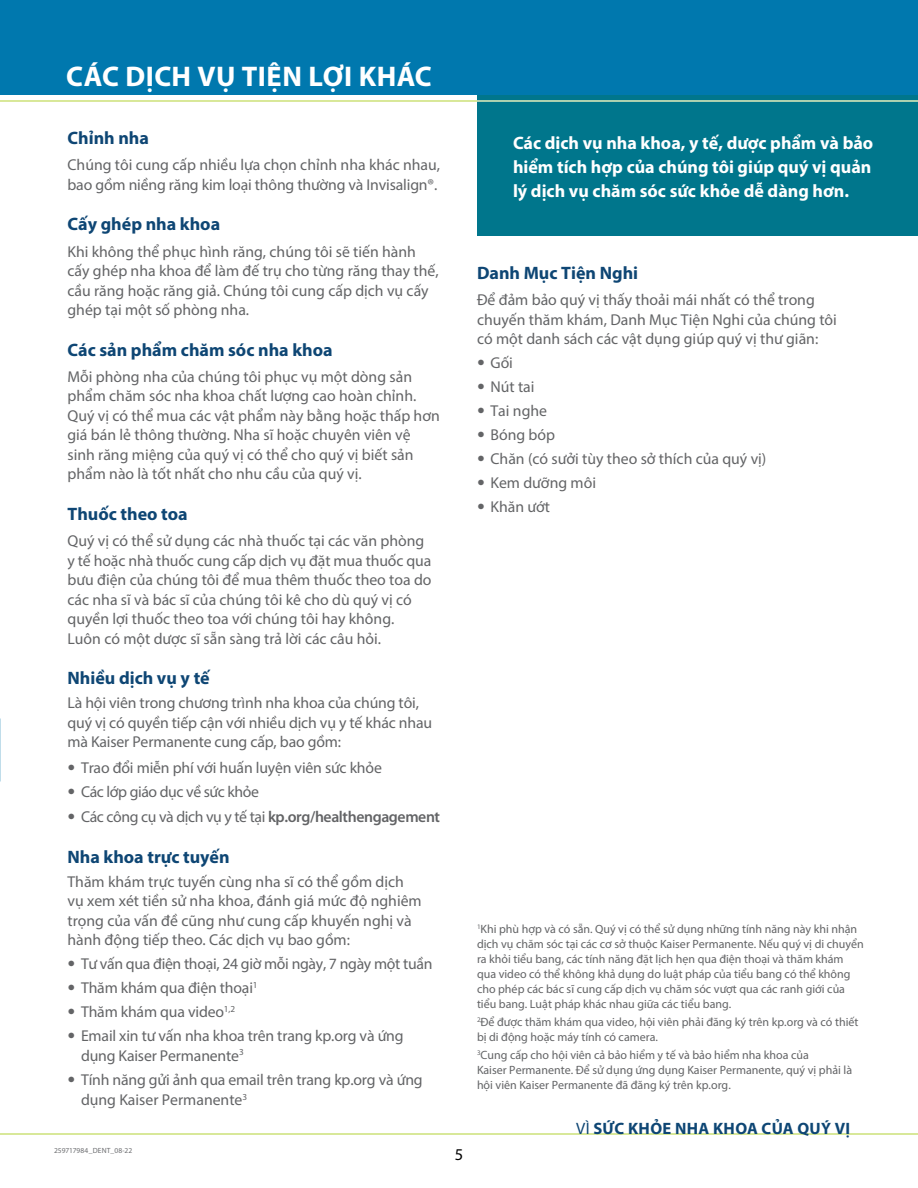
<style>
.page{position:relative;width:918px;height:1188px;background:#fff}
.page>*{position:absolute;margin:0;border:0;box-sizing:border-box;transform-origin:0 0}
.t1{font:700 28.5px "Myriad Pro";letter-spacing:.015em;color:#fff}
.t2{font:700 18px "Myriad Pro";color:#0e4674}
.t3{font:700 18px/24px "Myriad Pro";color:#fff;text-align:justify}
.t4{font:700 16.5px "Myriad Pro";letter-spacing:.02em;color:#0e4674}
.t5{font:16.5px "Myriad Pro";color:#000}
.t6{font:15.75px/19.5px "Myriad Pro";color:#636466}
.t7{font:15.75px "Myriad Pro";letter-spacing:-.025em;color:#636466}
.t8{font:15.75px "Myriad Pro";letter-spacing:-.02em;color:#636466}
.t9{font:12px/15px "Myriad Pro";color:#636466}
.t10{font:7.5px "Myriad Pro";letter-spacing:.015em;color:#6d6e71}
.s1{font-family:"Avenir Next LT Pro"}
.s2{font-weight:600}
.s3{font-weight:400}
</style>
<div class="page">
<hr style="left:0;top:1134px;width:918px;height:1px;background:#b3d235">
<div style="left:477px;top:95px;width:441px;height:141px;background:#00768c"></div>
<div style="left:0;top:0;width:918px;height:95px;background:#0078ae"></div>
<hr style="left:0;top:101px;width:918px;height:1px;background:#b3d235">
<hr style="left:477px;top:101px;width:441px;height:1px;background:#fff">
<h1 class="t1" style="left:66px;top:57px;width:367px">CÁC DỊCH VỤ TIỆN LỢI KHÁC</h1>
<p class="t2" style="left:68px;top:126px;width:83px">Chỉnh nha</p>
<p class="t6" style="left:68px;top:155px;width:374px">Chúng tôi cung cấp nhiều lựa chọn chỉnh nha khác nhau, bao gồm niềng răng kim loại thông thường và Invisalign®.</p>
<p class="t2" style="left:68px;top:213px;width:154px">Cấy ghép nha khoa</p>
<p class="t6" style="left:68px;top:241px;width:373px">Khi không thể phục hình răng, chúng tôi sẽ tiến hành cấy ghép nha khoa để làm đế trụ cho từng răng thay thế, cầu răng hoặc răng giả. Chúng tôi cung cấp dịch vụ cấy ghép tại một số phòng nha.</p>
<p class="t2" style="left:68px;top:338px;width:267px">Các sản phẩm chăm sóc nha khoa</p>
<p class="t6" style="left:68px;top:367px;width:374px">Mỗi phòng nha của chúng tôi phục vụ một dòng sản phẩm chăm sóc nha khoa chất lượng cao hoàn chỉnh.<br>Quý vị có thể mua các vật phẩm này bằng hoặc thấp hơn giá bán lẻ thông thường. Nha sĩ hoặc chuyên viên vệ sinh răng miệng của quý vị có thể cho quý vị biết sản phẩm nào là tốt nhất cho nhu cầu của quý vị.</p>
<p class="t2" style="left:68px;top:502px;width:122px">Thuốc theo toa</p>
<p class="t6" style="left:68px;top:531px;width:366px">Quý vị có thể sử dụng các nhà thuốc tại các văn phòng y tế hoặc nhà thuốc cung cấp dịch vụ đặt mua thuốc qua bưu điện của chúng tôi để mua thêm thuốc theo toa do các nha sĩ và bác sĩ của chúng tôi kê cho dù quý vị có quyền lợi thuốc theo toa với chúng tôi hay không.<br>Luôn có một dược sĩ sẵn sàng trả lời các câu hỏi.</p>
<p class="t2" style="left:68px;top:666px;width:144px">Nhiều dịch vụ y tế</p>
<p class="t6" style="left:68px;top:693px;width:366px">Là hội viên trong chương trình nha khoa của chúng tôi, quý vị có quyền tiếp cận với nhiều dịch vụ y tế khác nhau mà Kaiser Permanente cung cấp, bao gồm:</p>
<p class="t6" style="left:68px;top:758px;width:316px"><span class="s1">•</span> Trao đổi miễn phí với huấn luyện viên sức khỏe</p>
<p class="t7" style="left:68px;top:782px;width:193px"><span class="s1">•</span> Các lớp giáo dục về sức khỏe</p>
<p class="t7" style="left:68px;top:807px;width:374px"><span class="s1">•</span> Các công cụ và dịch vụ y tế tại <span class="s2">kp.org/healthengagement</span></p>
<p class="t2" style="left:68px;top:845px;width:164px">Nha khoa trực tuyến</p>
<p class="t6" style="left:68px;top:871px;width:356px">Thăm khám trực tuyến cùng nha sĩ có thể gồm dịch vụ xem xét tiền sử nha khoa, đánh giá mức độ nghiêm trọng của vấn đề cũng như cung cấp khuyến nghị và hành động tiếp theo. Các dịch vụ bao gồm:</p>
<p class="t8" style="left:68px;top:954px;width:366px"><span class="s1">•</span> Tư vấn qua điện thoại, 24 giờ mỗi ngày, 7 ngày một tuần</p>
<p class="t6" style="left:68px;top:978px;width:192px"><span class="s1">•</span> Thăm khám qua điện thoại<sup>1</sup></p>
<p class="t6" style="left:68px;top:1002px;width:169px"><span class="s1">•</span> Thăm khám qua video<sup>1,2</sup></p>
<p class="t6" style="left:81px;top:1026px;width:324px;text-indent:-14px"><span class="s1">•</span> Email xin tư vấn nha khoa trên trang kp.org và ứng dụng Kaiser Permanente<sup>3</sup></p>
<p class="t6" style="left:81px;top:1069px;width:343px;line-height:20.2px;text-indent:-14px"><span class="s1">•</span> Tính năng gửi ảnh qua email trên trang kp.org và ứng dụng Kaiser Permanente<sup>3</sup></p>
<p class="t10" style="left:54px;top:1146px;width:80px">259717984_DENT_08-22</p>
<p class="t5" style="left:455px;top:1144px;width:10px">5</p>
<p class="t3" style="left:513px;top:130px;width:362px">Các dịch vụ nha khoa, y tế, dược phẩm và bảo hiểm tích hợp của chúng tôi giúp quý vị quản lý dịch vụ chăm sóc sức khỏe dễ dàng hơn.</p>
<p class="t2" style="left:477px;top:261px;width:163px">Danh Mục Tiện Nghi</p>
<p class="t6" style="left:477px;top:290px;width:361px">Để đảm bảo quý vị thấy thoải mái nhất có thể trong chuyến thăm khám, Danh Mục Tiện Nghi của chúng tôi có một danh sách các vật dụng giúp quý vị thư giãn:</p>
<p class="t6" style="left:477px;top:353px;width:38px"><span class="s1">•</span> Gối</p>
<p class="t6" style="left:477px;top:377px;width:59px"><span class="s1">•</span> Nút tai</p>
<p class="t6" style="left:477px;top:401px;width:72px"><span class="s1">•</span> Tai nghe</p>
<p class="t6" style="left:477px;top:425px;width:80px"><span class="s1">•</span> Bóng bóp</p>
<p class="t6" style="left:477px;top:449px;width:291px"><span class="s1">•</span> Chăn (có sưởi tùy theo sở thích của quý vị)</p>
<p class="t6" style="left:477px;top:473px;width:121px"><span class="s1">•</span> Kem dưỡng môi</p>
<p class="t6" style="left:477px;top:497px;width:75px"><span class="s1">•</span> Khăn ướt</p>
<p class="t9" style="left:477px;top:922px;width:388px"><sup>1</sup>Khi phù hợp và có sẵn. Quý vị có thể sử dụng những tính năng này khi nhận dịch vụ chăm sóc tại các cơ sở thuộc Kaiser Permanente. Nếu quý vị di chuyển ra khỏi tiểu bang, các tính năng đặt lịch hẹn qua điện thoại và thăm khám qua video có thể không khả dụng do luật pháp của tiểu bang có thể không cho phép các bác sĩ cung cấp dịch vụ chăm sóc vượt qua các ranh giới của tiểu bang. Luật pháp khác nhau giữa các tiểu bang.</p>
<p class="t9" style="left:477px;top:1015px;width:383px"><sup>2</sup>Để được thăm khám qua video, hội viên phải đăng ký trên kp.org và có thiết bị di động hoặc máy tính có camera.</p>
<p class="t9" style="left:477px;top:1048px;width:377px"><sup>3</sup>Cung cấp cho hội viên cả bảo hiểm y tế và bảo hiểm nha khoa của<br>Kaiser Permanente. Để sử dụng ứng dụng Kaiser Permanente, quý vị phải là hội viên Kaiser Permanente đã đăng ký trên kp.org.</p>
<p class="t4" style="left:576px;top:1118px;width:276px"><span class="s3">VÌ</span> SỨC KHỎE NHA KHOA CỦA QUÝ VỊ</p>
</div>
